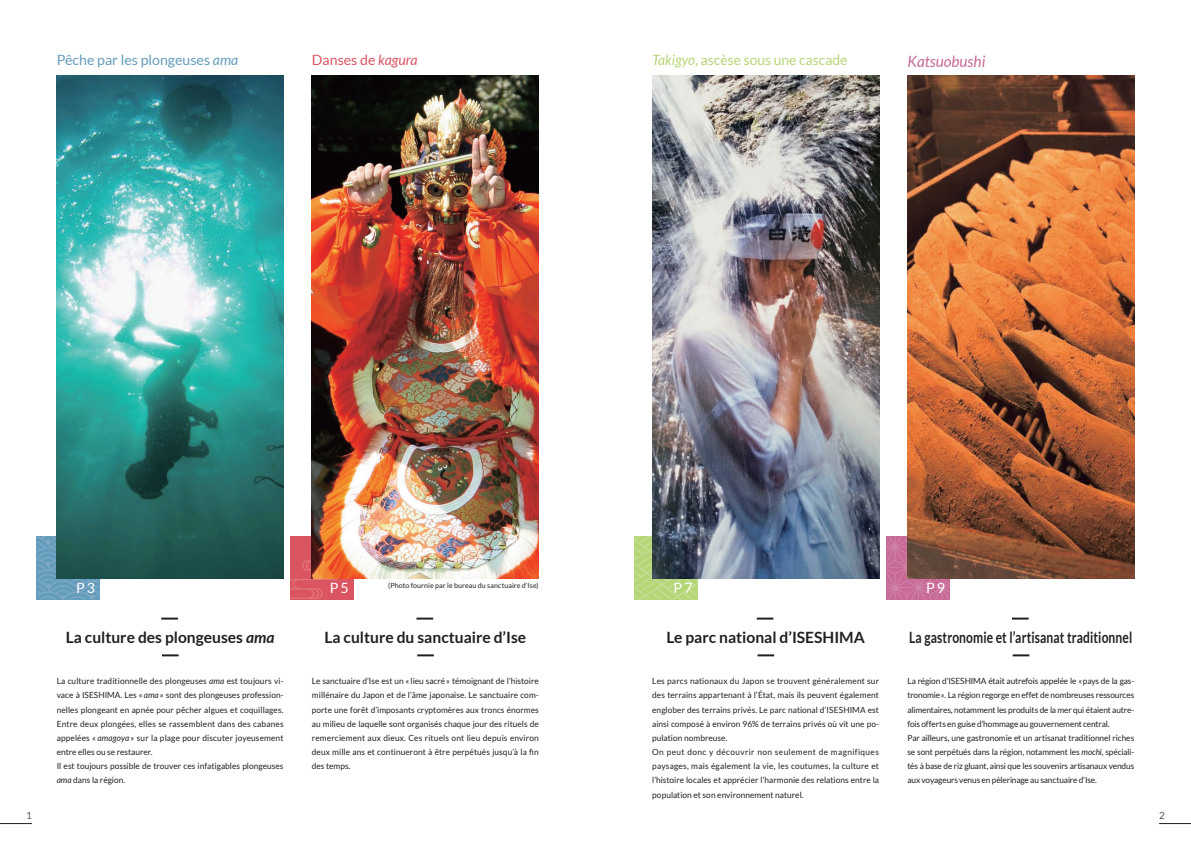
<style>
.page{position:relative;width:1191px;height:842px;background:#fff}
.page>*{position:absolute;margin:0;border:0;box-sizing:border-box;transform-origin:0 0}
.t1{font:700 15.6px "Lato";color:#231f20}
.t2{font:700 15.6px "Lato";color:#231f20;scale:.77 1}
.t3{font:italic 15.6px "Lato";color:#c86a97}
.t4{font:14.2px "Lato";color:#b5d676}
.t5{font:14.2px "Lato";color:#649cbc}
.t6{font:14.2px "Lato";color:#da5561}
.t7{font:14.2px "Lato";letter-spacing:.15em;color:#fff}
.t8{font:9.9px "Lato";color:#57585a}
.t9{font:8.5px/14.2px "Lato";letter-spacing:.005em;color:#231f20}
.t10{font:8.5px/14.2px "Lato";letter-spacing:-.015em;color:#231f20}
.t11{font:7.1px "Lato";letter-spacing:.01em;color:#231f20}
.s1{font-style:italic}
</style>
<div class="page">
<svg style="left:37px;top:536px;width:63px;height:63px;background:#6a9ebc"></svg>
<div style="left:291px;top:536px;width:63px;height:63px;background:#da5561"></div>
<svg style="left:291px;top:560px;width:47px;height:39px"></svg>
<svg style="left:634px;top:536px;width:63px;height:63px;background:#b8d77e"></svg>
<svg style="left:887px;top:536px;width:63px;height:63px;background:#ca719b"></svg>
<img style="left:907px;top:76px;width:227px;height:503px">
<img style="left:652px;top:76px;width:227px;height:503px">
<svg style="left:756px;top:618px;width:17px;height:2px"></svg>
<svg style="left:1012px;top:618px;width:16px;height:2px"></svg>
<svg style="left:757px;top:654px;width:17px;height:2px"></svg>
<svg style="left:1012px;top:654px;width:17px;height:2px"></svg>
<img style="left:312px;top:76px;width:227px;height:503px">
<img style="left:57px;top:76px;width:226px;height:503px">
<svg style="left:161px;top:618px;width:17px;height:2px"></svg>
<svg style="left:416px;top:618px;width:17px;height:2px"></svg>
<svg style="left:162px;top:654px;width:17px;height:2px"></svg>
<svg style="left:417px;top:654px;width:17px;height:2px"></svg>
<hr style="left:0;top:823px;width:32px;height:1px;background:#231f20">
<hr style="left:1159px;top:823px;width:32px;height:1px;background:#231f20">
<h2 class="t5" style="left:57px;top:52px;width:183px">Pêche par les plongeuses <span class="s1">ama</span></h2>
<h2 class="t6" style="left:312px;top:52px;width:107px">Danses de <span class="s1">kagura</span></h2>
<h2 class="t4" style="left:652px;top:52px;width:197px"><span class="s1">Takigyo</span>, ascèse sous une cascade</h2>
<h1 class="t3" style="left:907px;top:52px;width:79px">Katsuobushi</h1>
<p class="t11" style="left:388px;top:582px;width:152px">(Photo fournie par le bureau du sanctuaire d’Ise)</p>
<h2 class="t7" style="left:76px;top:580px;width:21px">P3</h2>
<h2 class="t7" style="left:330px;top:580px;width:21px">P5</h2>
<h2 class="t7" style="left:673px;top:580px;width:21px">P7</h2>
<h2 class="t7" style="left:926px;top:580px;width:21px">P9</h2>
<h1 class="t1" style="left:66px;top:628px;width:210px">La culture des plongeuses <span class="s1">ama</span></h1>
<h1 class="t1" style="left:324px;top:628px;width:203px">La culture du sanctuaire d’Ise</h1>
<p class="t9" style="left:57px;top:674px;width:228px">La culture traditionnelle des plongeuses <span class="s1">ama</span> est toujours vi&shy;vace à ISESHIMA. Les « <span class="s1">ama</span> » sont des plongeuses profession&shy;nelles plongeant en apnée pour pêcher algues et coquillages.<br>Entre deux plongées, elles se rassemblent dans des cabanes appelées « <span class="s1">amagoya</span> » sur la plage pour discuter joyeusement entre elles ou se restaurer.<br>Il est toujours possible de trouver ces infatigables plongeuses <span class="s1">ama</span> dans la région.</p>
<p class="t9" style="left:312px;top:674px;width:228px;text-align:justify">Le sanctuaire d’Ise est un « lieu sacré » témoignant de l’histoire millénaire du Japon et de l’âme japonaise. Le sanctuaire com&shy;porte une forêt d’imposants cryptomères aux troncs énormes au milieu de laquelle sont organisés chaque jour des rituels de remerciement aux dieux. Ces rituels ont lieu depuis environ deux mille ans et continueront à être perpétués jusqu’à la fin des temps.</p>
<h1 class="t1" style="left:666px;top:628px;width:200px">Le parc national d’ISESHIMA</h1>
<h1 class="t2" style="left:909px;top:628px;width:291px">La gastronomie et l’artisanat traditionnel</h1>
<p class="t9" style="left:652px;top:674px;width:228px">Les parcs nationaux du Japon se trouvent généralement sur des terrains appartenant à l’État, mais ils peuvent également englober des terrains privés. Le parc national d’ISESHIMA est ainsi composé à environ 96 % de terrains privés où vit une po&shy;pulation nombreuse.<br>On peut donc y découvrir non seulement de magnifiques paysages, mais également la vie, les coutumes, la culture et l’histoire locales et apprécier l’harmonie des relations entre la population et son environnement naturel.</p>
<p class="t10" style="left:907px;top:674px;width:228px">La région d’ISESHIMA était autrefois appelée le « pays de la gas&shy;tronomie ». La région regorge en effet de nombreuses ressources alimentaires, notamment les produits de la mer qui étaient autre&shy;fois offerts en guise d’hommage au gouvernement central.<br>Par ailleurs, une gastronomie et un artisanat traditionnel riches se sont perpétués dans la région, notamment les <span class="s1">mochi</span>, spéciali&shy;tés à base de riz gluant, ainsi que les souvenirs artisanaux vendus aux voyageurs venus en pèlerinage au sanctuaire d’Ise.</p>
<p class="t8" style="left:26px;top:809px;width:7px">1</p>
<p class="t8" style="left:1159px;top:809px;width:7px">2</p>
</div>
